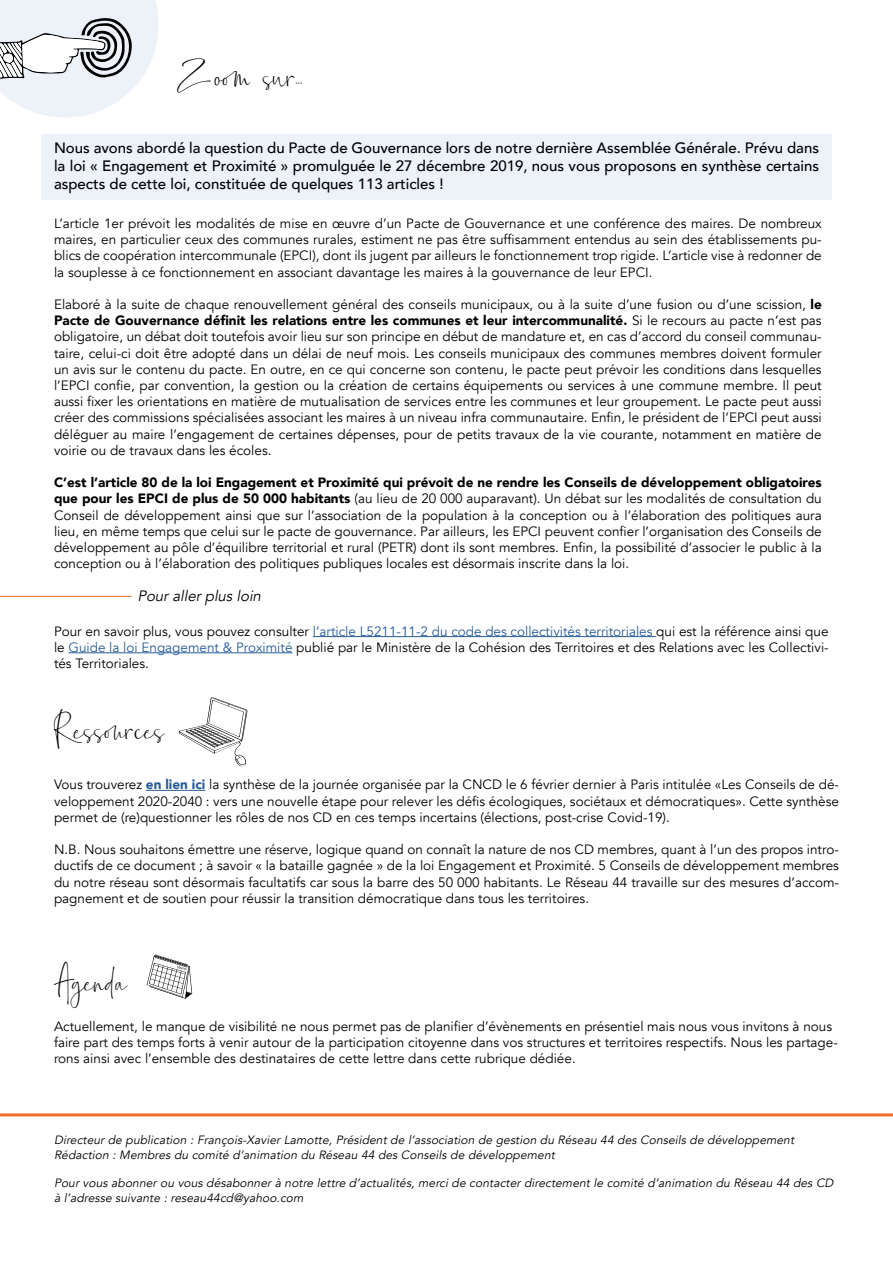
<style>
.page{position:relative;width:893px;height:1263px;background:#fff}
.page>*{position:absolute;margin:0;border:0;box-sizing:border-box;transform-origin:0 0}
.t1{font:28.5px "Bollivia Rosilla Script";color:#000}
.t2{font:500 15px/18px "Avenir";color:#000;text-align:justify}
.t3{font:italic 15px "Avenir";color:#000}
.t4{font:13.5px/16.2px "Avenir";color:#000;text-align:justify}
.t5{font:italic 12px/14.4px "Avenir";color:#000}
.s1{font-weight:900}
.s2{color:#275b9b}
.s3{font-weight:900;color:#275b9b}
</style>
<div class="page">
<div style="left:41px;top:134px;width:791px;height:66px;background:#edf2f9"></div>
<hr style="left:0;top:596px;width:132px;height:1px;background:#ee6f2c">
<hr style="left:313px;top:636px;width:343px;height:1px;background:#275b9b">
<hr style="left:68px;top:652px;width:224px;height:1px;background:#275b9b">
<hr style="left:146px;top:790px;width:59px;height:1px;background:#275b9b">
<svg style="left:178px;top:697px;width:70px;height:70px"></svg>
<svg style="left:147px;top:954px;width:45px;height:45px"></svg>
<hr style="left:0;top:1113px;width:893px;height:3px;background:#ee6f2c">
<svg style="left:0;top:0;width:159px;height:118px"></svg>
<h1 class="t1" style="left:178px;top:59px;width:127px">Zoom sur...</h1>
<p class="t2" style="left:54px;top:138px;width:766px">Nous avons abordé la question du Pacte de Gouvernance lors de notre dernière Assemblée Générale. Prévu dans la loi « Engagement et Proximité » promulguée le 27 décembre 2019, nous vous proposons en synthèse certains aspects de cette loi, constituée de quelques 113 articles !</p>
<p class="t4" style="left:54px;top:216px;width:769px">L’article 1er prévoit les modalités de mise en œuvre d’un Pacte de Gouvernance et une conférence des maires. De nombreux maires, en particulier ceux des communes rurales, estiment ne pas être suffisamment entendus au sein des établissements pu&shy;blics de coopération intercommunale (EPCI), dont ils jugent par ailleurs le fonctionnement trop rigide. L’article vise à redonner de la souplesse à ce fonctionnement en associant davantage les maires à la gouvernance de leur EPCI.</p>
<p class="t4" style="left:54px;top:297px;width:769px">Elaboré à la suite de chaque renouvellement général des conseils municipaux, ou à la suite d’une fusion ou d’une scission, <span class="s1">le Pacte de Gouvernance définit les relations entre les communes et leur intercommunalité.</span> Si le recours au pacte n’est pas obligatoire, un débat doit toutefois avoir lieu sur son principe en début de mandature et, en cas d’accord du conseil communau&shy;taire, celui-ci doit être adopté dans un délai de neuf mois. Les conseils municipaux des communes membres doivent formuler un avis sur le contenu du pacte. En outre, en ce qui concerne son contenu, le pacte peut prévoir les conditions dans lesquelles l’EPCI confie, par convention, la gestion ou la création de certains équipements ou services à une commune membre. Il peut aussi fixer les orientations en matière de mutualisation de services entre les communes et leur groupement. Le pacte peut aussi créer des commissions spécialisées associant les maires à un niveau infra communautaire. Enfin, le président de l’EPCI peut aussi déléguer au maire l’engagement de certaines dépenses, pour de petits travaux de la vie courante, notamment en matière de voirie ou de travaux dans les écoles.</p>
<p class="t4" style="left:54px;top:475px;width:769px"><span class="s1">C’est l’article 80 de la loi Engagement et Proximité qui prévoit de ne rendre les Conseils de développement obligatoires que pour les EPCI de plus de 50 000 habitants</span> (au lieu de 20 000 auparavant). Un débat sur les modalités de consultation du Conseil de développement ainsi que sur l’association de la population à la conception ou à l’élaboration des politiques aura lieu, en même temps que celui sur le pacte de gouvernance. Par ailleurs, les EPCI peuvent confier l’organisation des Conseils de développement au pôle d’équilibre territorial et rural (PETR) dont ils sont membres. Enfin, la possibilité d’associer le public à la conception ou à l’élaboration des politiques publiques locales est désormais inscrite dans la loi.</p>
<p class="t3" style="left:137px;top:587px;width:128px">Pour aller plus loin</p>
<p class="t4" style="left:54px;top:623px;width:776px">Pour en savoir plus, vous pouvez consulter <span class="s2">l’article L5211-11-2 du code des collectivités territoriales</span> qui est la référence ainsi que le <span class="s2">Guide la loi Engagement &amp; Proximité</span> publié par le Ministère de la Cohésion des Territoires et des Relations avec les Collectivi&shy;tés Territoriales.</p>
<h1 class="t1" style="left:54px;top:711px;width:112px">Ressources</h1>
<p class="t4" style="left:54px;top:777px;width:786px">Vous trouverez <span class="s3">en lien ici</span> la synthèse de la journée organisée par la CNCD le 6 février dernier à Paris intitulée «Les Conseils de dé&shy;veloppement 2020-2040 : vers une nouvelle étape pour relever les défis écologiques, sociétaux et démocratiques». Cette synthèse permet de (re)questionner les rôles de nos CD en ces temps incertains (élections, post-crise Covid-19).</p>
<p class="t4" style="left:54px;top:842px;width:786px">N.B. Nous souhaitons émettre une réserve, logique quand on connaît la nature de nos CD membres, quant à l’un des propos intro&shy;ductifs de ce document ; à savoir « la bataille gagnée » de la loi Engagement et Proximité. 5 Conseils de développement membres du notre réseau sont désormais facultatifs car sous la barre des 50 000 habitants. Le Réseau 44 travaille sur des mesures d’accom&shy;pagnement et de soutien pour réussir la transition démocratique dans tous les territoires.</p>
<h1 class="t1" style="left:54px;top:963px;width:74px">Agenda</h1>
<p class="t4" style="left:54px;top:1018px;width:785px;text-align:left">Actuellement, le manque de visibilité ne nous permet pas de planifier d’évènements en présentiel mais nous vous invitons à nous faire part des temps forts à venir autour de la participation citoyenne dans vos structures et territoires respectifs. Nous les partage&shy;rons ainsi avec l’ensemble des destinataires de cette lettre dans cette rubrique dédiée.</p>
<p class="t5" style="left:54px;top:1133px;width:744px">Directeur de publication : François-Xavier Lamotte, Président de l’association de gestion du Réseau 44 des Conseils de développement<br>Rédaction : Membres du comité d’animation du Réseau 44 des Conseils de développement</p>
<p class="t5" style="left:54px;top:1176px;width:783px">Pour vous abonner ou vous désabonner à notre lettre d’actualités, merci de contacter directement le comité d’animation du Réseau 44 des CD à l’adresse suivante : reseau44cd@yahoo.com</p>
</div>
